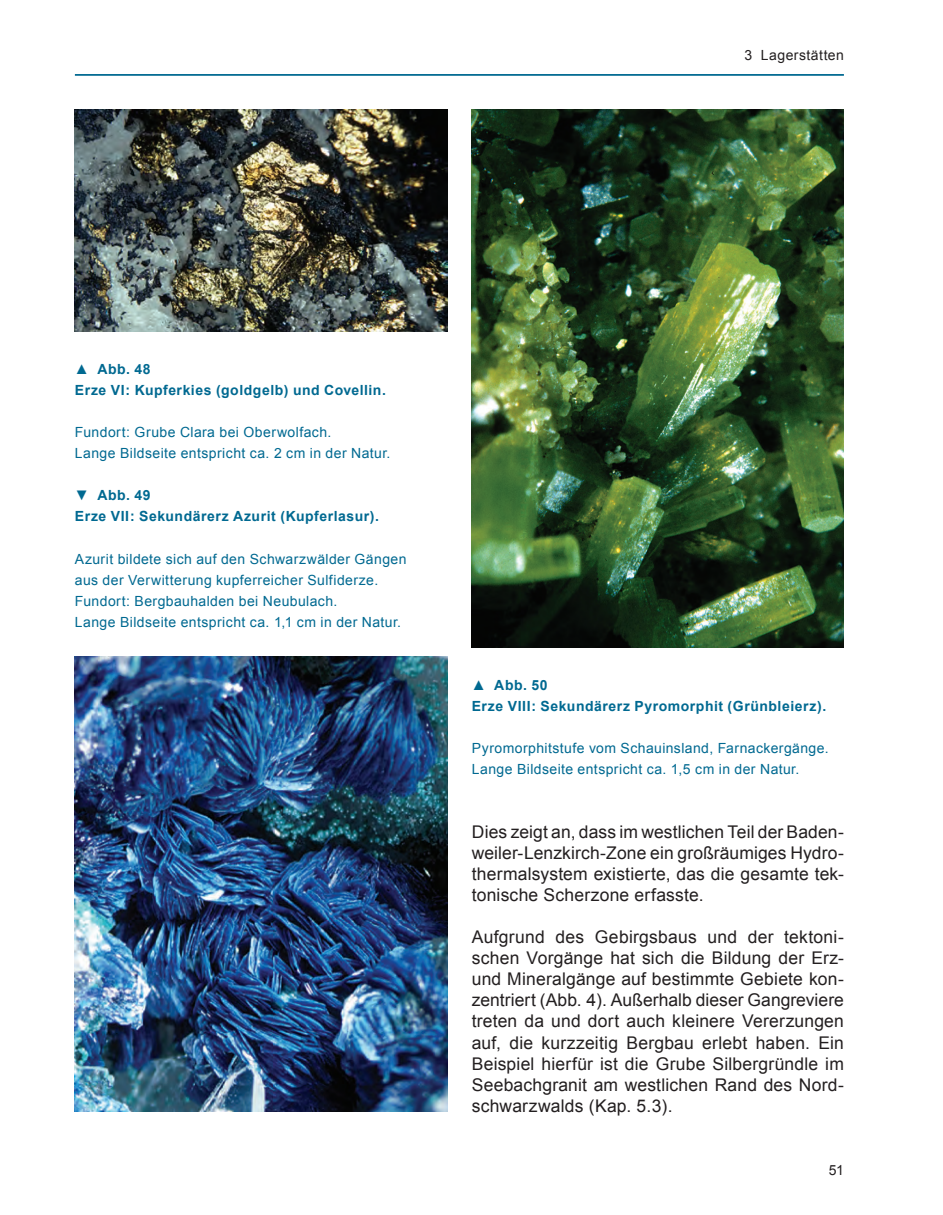
<style>
.page{position:relative;width:943px;height:1215px;background:#fff}
.page>*{position:absolute;margin:0;border:0;box-sizing:border-box;transform-origin:0 0}
.t1{font:17.5px/21px "Arial";letter-spacing:.01em;color:#231f20;text-align:justify}
.t2{font:14px/21px "Arial";letter-spacing:.03em;color:#006991}
.t3{font:700 14px/21px "Arial";letter-spacing:.04em;color:#006991}
.t4{font:14px "Arial";letter-spacing:.03em;color:#231f20}
</style>
<div class="page">
<hr style="left:75px;top:74px;width:769px;height:2px;background:#006991">
<img style="left:75px;top:110px;width:372px;height:222px">
<img style="left:75px;top:657px;width:372px;height:455px">
<img style="left:472px;top:110px;width:372px;height:538px">
<p class="t4" style="left:744px;top:46px;width:101px">3 Lagerstätten</p>
<p class="t3" style="left:75px;top:359px;width:312px">▲ Abb. 48<br>Erze VI: Kupferkies (goldgelb) und Covellin.</p>
<p class="t2" style="left:75px;top:422px;width:317px">Fundort: Grube Clara bei Oberwolfach.<br>Lange Bildseite entspricht ca. 2 cm in der Natur.</p>
<p class="t3" style="left:75px;top:485px;width:306px">▼ Abb. 49<br>Erze VII: Sekundärerz Azurit (Kupferlasur).</p>
<p class="t2" style="left:75px;top:548px;width:333px">Azurit bildete sich auf den Schwarzwälder Gängen aus der Verwitterung kupferreicher Sulfiderze.<br>Fundort: Bergbauhalden bei Neubulach.<br>Lange Bildseite entspricht ca. 1,1 cm in der Natur.</p>
<p class="t3" style="left:472px;top:675px;width:356px">▲ Abb. 50<br>Erze VIII: Sekundärerz Pyromorphit (Grünbleierz).</p>
<p class="t2" style="left:472px;top:738px;width:358px">Pyromorphitstufe vom Schauinsland, Farnackergänge.<br>Lange Bildseite entspricht ca. 1,5 cm in der Natur.</p>
<p class="t1" style="left:472px;top:821px;width:374px">Dies zeigt an, dass im westlichen Teil der Baden&shy;weiler-Lenzkirch-Zone ein großräumiges Hydro&shy;thermalsystem existierte, das die gesamte tek&shy;tonische Scherzone erfasste.</p>
<p class="t1" style="left:472px;top:927px;width:374px">Aufgrund des Gebirgsbaus und der tektoni&shy;schen Vorgänge hat sich die Bildung der Erz&shy;und Mineralgänge auf bestimmte Gebiete kon&shy;zentriert (Abb. 4). Außerhalb dieser Gangreviere treten da und dort auch kleinere Vererzungen auf, die kurzzeitig Bergbau erlebt haben. Ein Beispiel hierfür ist die Grube Silbergründle im Seebachgranit am westlichen Rand des Nord&shy;schwarzwalds (Kap. 5.3).</p>
<p class="t4" style="left:829px;top:1161px;width:17px">51</p>
</div>
